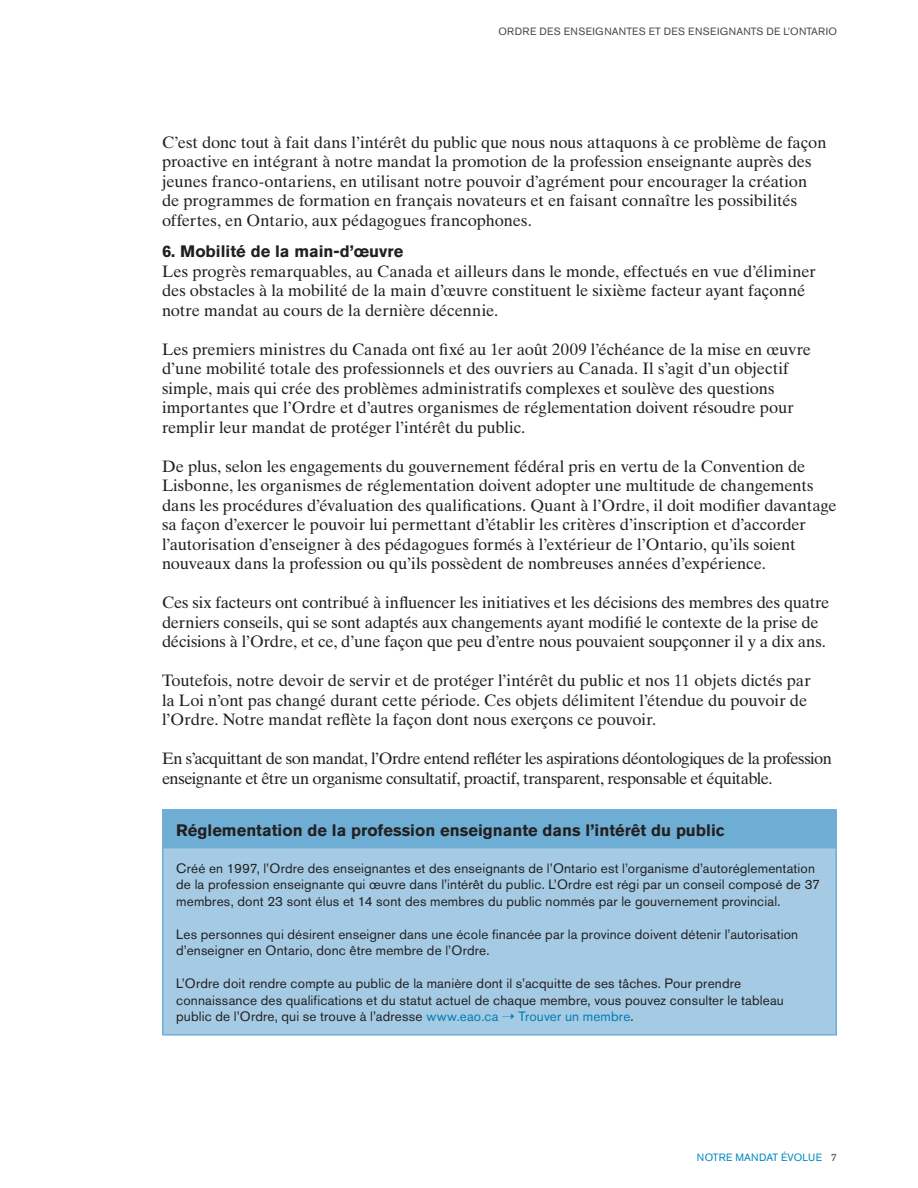
<style>
.page{position:relative;width:918px;height:1188px;background:#fff}
.page>*{position:absolute;margin:0;border:0;box-sizing:border-box;transform-origin:0 0}
.t1{font:16.5px/19.5px "Times Ten";letter-spacing:-.005em;color:#231f20}
.t2{font:16.5px/19.5px "Times Ten";letter-spacing:-.035em;color:#231f20}
.Subtitle_-_Level_2{font:700 16.5px "Akzidenz Grotesk Pro";color:#231f20}
.sidebar_-_no_indent{font:13.5px/16.5px "Akzidenz Grotesk Pro";letter-spacing:.01em;color:#231f20}
.t3{font:10.5px "Akzidenz Grotesk Pro";letter-spacing:.03em;color:#464748}
.t4{font:10.5px "Akzidenz Grotesk Pro";letter-spacing:.01em;color:#0188bb}
.s1{color:#007db3}
.s2{color:#464748}
</style>
<div class="page">
<div style="left:163px;top:810px;width:673px;height:39px;background:#6faed4"></div>
<div style="left:163px;top:849px;width:673px;height:186px;background:#a5cbe4"></div>
<hr style="left:162px;top:809px;width:675px;height:2px;background:#6faed4">
<hr style="left:162px;top:811px;width:2px;height:38px;background:#6faed4">
<hr style="left:836px;top:811px;width:1px;height:38px;background:#6faed4">
<hr style="left:162px;top:849px;width:2px;height:185px;background:#6faed4">
<hr style="left:836px;top:849px;width:1px;height:185px;background:#6faed4">
<hr style="left:162px;top:1034px;width:675px;height:2px;background:#6faed4">
<hr style="left:164px;top:848px;width:672px;height:2px;background:#a5cbe4">
<p class="t3" style="left:498px;top:25px;width:340px">ORDRE DES ENSEIGNANTES ET DES ENSEIGNANTS DE L’ONTARIO</p>
<p class="t1" style="left:162px;top:132px;width:666px">C’est donc tout à fait dans l’intérêt du public que nous nous attaquons à ce problème de façon proactive en intégrant à notre mandat la promotion de la profession enseignante auprès des jeunes franco-ontariens, en utilisant notre pouvoir d’agrément pour encourager la création de programmes de formation en français novateurs et en faisant connaître les possibilités offertes, en Ontario, aux pédagogues francophones.</p>
<h3 class="Subtitle_-_Level_2" style="left:162px;top:241px;width:243px">6. Mobilité de la main-d’œuvre</h3>
<p class="t1" style="left:162px;top:261px;width:655px">Les progrès remarquables, au Canada et ailleurs dans le monde, effectués en vue d’éliminer des obstacles à la mobilité de la main d’œuvre constituent le sixième facteur ayant façonné notre mandat au cours de la dernière décennie.</p>
<p class="t1" style="left:162px;top:339px;width:651px">Les premiers ministres du Canada ont fixé au 1er août 2009 l’échéance de la mise en œuvre d’une mobilité totale des professionnels et des ouvriers au Canada. Il s’agit d’un objectif simple, mais qui crée des problèmes administratifs complexes et soulève des questions importantes que l’Ordre et d’autres organismes de réglementation doivent résoudre pour remplir leur mandat de protéger l’intérêt du public.</p>
<p class="t1" style="left:162px;top:456px;width:676px">De plus, selon les engagements du gouvernement fédéral pris en vertu de la Convention de Lisbonne, les organismes de réglementation doivent adopter une multitude de changements dans les procédures d’évaluation des qualifications. Quant à l’Ordre, il doit modifier davantage sa façon d’exercer le pouvoir lui permettant d’établir les critères d’inscription et d’accorder l’autorisation d’enseigner à des pédagogues formés à l’extérieur de l’Ontario, qu’ils soient nouveaux dans la profession ou qu’ils possèdent de nombreuses années d’expérience.</p>
<p class="t1" style="left:162px;top:593px;width:669px">Ces six facteurs ont contribué à influencer les initiatives et les décisions des membres des quatre derniers conseils, qui se sont adaptés aux changements ayant modifié le contexte de la prise de décisions à l’Ordre, et ce, d’une façon que peu d’entre nous pouvaient soupçonner il y a dix ans.</p>
<p class="t1" style="left:162px;top:671px;width:650px">Toutefois, notre devoir de servir et de protéger l’intérêt du public et nos 11 objets dictés par la Loi n’ont pas changé durant cette période. Ces objets délimitent l’étendue du pouvoir de l’Ordre. Notre mandat reflète la façon dont nous exerçons ce pouvoir.</p>
<p class="t2" style="left:162px;top:749px;width:671px">En s’acquittant de son mandat, l’Ordre entend refléter les aspirations déontologiques de la profession enseignante et être un organisme consultatif, proactif, transparent, responsable et équitable.</p>
<h3 class="Subtitle_-_Level_2" style="left:176px;top:819px;width:550px">Réglementation de la profession enseignante dans l’intérêt du public</h3>
<p class="sidebar_-_no_indent" style="left:176px;top:860px;width:645px">Créé en 1997, l’Ordre des enseignantes et des enseignants de l’Ontario est l’organisme d’autoréglementation de la profession enseignante qui œuvre dans l’intérêt du public. L’Ordre est régi par un conseil composé de 37 membres, dont 23 sont élus et 14 sont des membres du public nommés par le gouvernement provincial.</p>
<p class="sidebar_-_no_indent" style="left:176px;top:926px;width:623px">Les personnes qui désirent enseigner dans une école financée par la province doivent détenir l’autorisation d’enseigner en Ontario, donc être membre de l’Ordre.</p>
<p class="sidebar_-_no_indent" style="left:176px;top:975px;width:609px">L’Ordre doit rendre compte au public de la manière dont il s’acquitte de ses tâches. Pour prendre connaissance des qualifications et du statut actuel de chaque membre, vous pouvez consulter le tableau public de l’Ordre, qui se trouve à l’adresse <span class="s1">www.eao.ca</span> <span class="s1">➝ Trouver un membre</span>.</p>
<p class="t4" style="left:697px;top:1150px;width:142px">NOTRE MANDAT ÉVOLUE <span class="s2">7</span></p>
</div>
